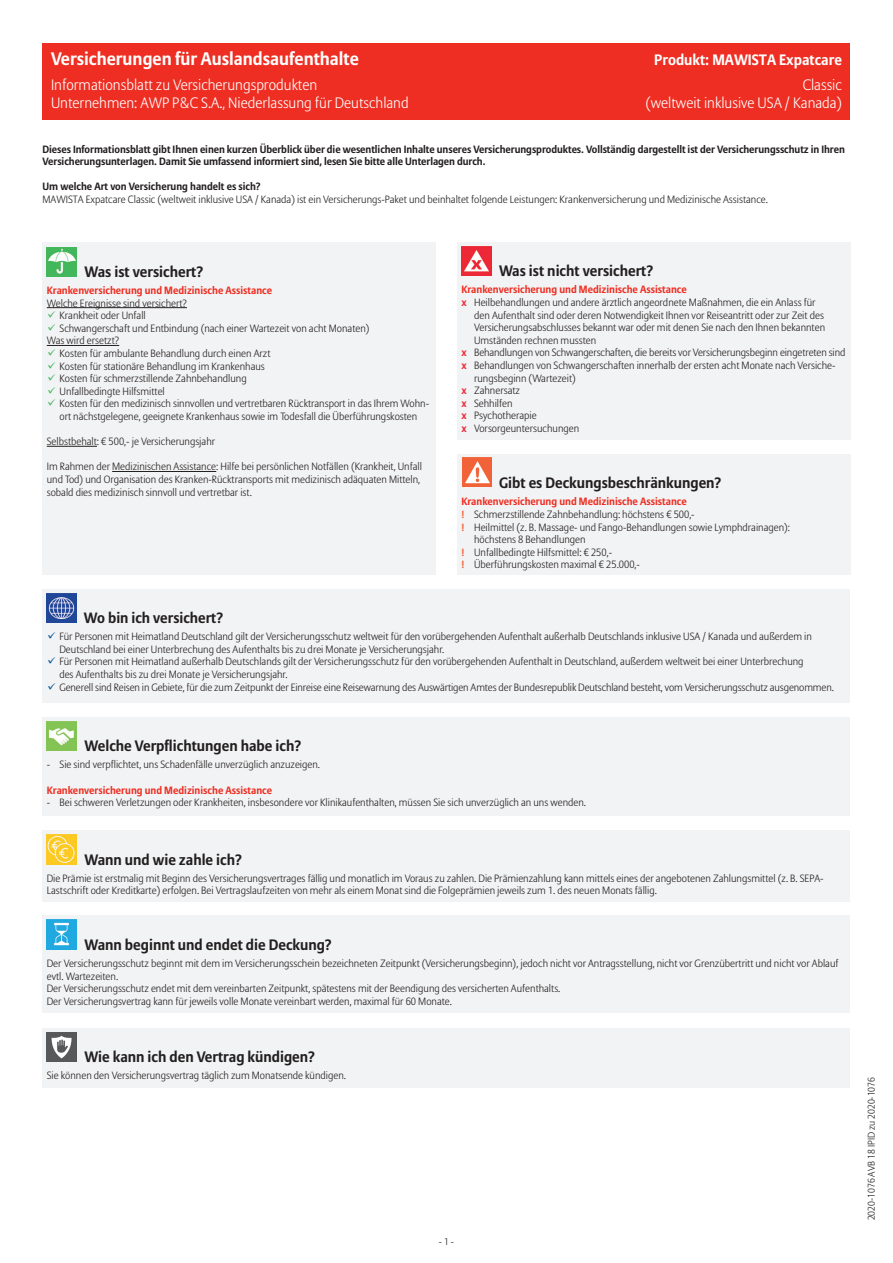
<style>
.page{position:relative;width:893px;height:1263px;background:#fff}
.page>*{position:absolute;margin:0;border:0;box-sizing:border-box;transform-origin:0 0}
.t1{font:700 18px "Allianz Sans";color:#fff}
.t2{font:700 15px "Allianz Sans";color:#231f20}
.t3{font:300 15px "Allianz Sans";color:#fff}
.t4{font:700 15px "Allianz Sans";color:#fff}
.t5{font:700 14.85px "Allianz Sans";color:#231f20}
.t6{font:300 10.5px/12.6px "Allianz Sans";color:#231f20}
.t7{font:700 10.5px/12.6px "Allianz Sans";letter-spacing:-.005em;color:#231f20}
.t8{font:700 10.5px "Allianz Sans";color:#ee2e22}
.t9{font:300 9.75px "Allianz Sans";color:#231f20}
.s1{color:#44b85c}
.s2{font-weight:700;color:#ed2836}
.s3{font-weight:700;color:#f16239}
.s4{color:#015399}
.s5{color:#015697}
</style>
<div class="page">
<div style="left:43px;top:43px;width:807px;height:76px;background:#ee2e22"></div>
<div style="left:43px;top:242px;width:393px;height:332px;background:#f2f3f4"></div>
<hr style="left:47px;top:307px;width:140px;height:1px;background:#231f20">
<hr style="left:47px;top:345px;width:72px;height:1px;background:#231f20">
<hr style="left:47px;top:446px;width:50px;height:1px;background:#231f20">
<hr style="left:112px;top:471px;width:104px;height:1px;background:#231f20">
<div style="left:47px;top:247px;width:30px;height:30px;background:#43b75b"></div>
<img style="left:48px;top:248px;width:28px;height:26px">
<div style="left:457px;top:242px;width:393px;height:197px;background:#f2f3f4"></div>
<img style="left:461px;top:246px;width:30px;height:29px">
<div style="left:457px;top:454px;width:393px;height:120px;background:#f2f3f4"></div>
<img style="left:462px;top:458px;width:30px;height:28px">
<div style="left:43px;top:589px;width:807px;height:113px;background:#f2f3f4"></div>
<img style="left:47px;top:593px;width:30px;height:30px">
<div style="left:43px;top:717px;width:807px;height:98px;background:#f2f3f4"></div>
<img style="left:47px;top:721px;width:30px;height:30px">
<div style="left:43px;top:830px;width:807px;height:71px;background:#f2f3f4"></div>
<img style="left:47px;top:834px;width:30px;height:30px">
<div style="left:43px;top:915px;width:807px;height:98px;background:#f2f3f4"></div>
<div style="left:47px;top:919px;width:30px;height:30px;background:#31ace1"></div>
<img style="left:47px;top:920px;width:30px;height:29px">
<div style="left:43px;top:1028px;width:807px;height:59px;background:#f2f3f4"></div>
<img style="left:47px;top:1032px;width:30px;height:30px">
<h1 class="t1" style="left:51px;top:48px;width:309px">Versicherungen für Auslandsaufenthalte</h1>
<h2 class="t4" style="left:654px;top:51px;width:189px">Produkt: MAWISTA Expatcare</h2>
<h2 class="t3" style="left:51px;top:77px;width:268px">Informationsblatt zu Versicherungsprodukten</h2>
<h2 class="t3" style="left:803px;top:77px;width:41px">Classic</h2>
<h2 class="t3" style="left:51px;top:95px;width:359px">Unternehmen: AWP P&amp;C S.A., Niederlassung für Deutschland</h2>
<h2 class="t3" style="left:645px;top:95px;width:198px">(weltweit inklusive USA / Kanada)</h2>
<p class="t7" style="left:43px;top:143px;width:804px">Dieses Informationsblatt gibt Ihnen einen kurzen Überblick über die wesentlichen Inhalte unseres Versicherungsproduktes. Vollständig dargestellt ist der Versicherungsschutz in Ihren<br>Versicherungsunterlagen. Damit Sie umfassend informiert sind, lesen Sie bitte alle Unterlagen durch.</p>
<p class="t7" style="left:43px;top:181px;width:220px">Um welche Art von Versicherung handelt es sich?</p>
<p class="t6" style="left:43px;top:193px;width:727px">MAWISTA Expatcare Classic (weltweit inklusive USA / Kanada) ist ein Versicherungs-Paket und beinhaltet folgende Leistungen: Krankenversicherung und Medizinische Assistance.</p>
<h2 class="t2" style="left:84px;top:263px;width:121px">Was ist versichert?</h2>
<p class="t8" style="left:47px;top:284px;width:227px">Krankenversicherung und Medizinische Assistance</p>
<p class="t6" style="left:47px;top:297px;width:142px">Welche Ereignisse sind versichert?</p>
<p class="t6" style="left:47px;top:310px;width:101px"><span class="s1">✓</span> Krankheit oder Unfall</p>
<p class="t6" style="left:47px;top:322px;width:324px"><span class="s1">✓</span> Schwangerschaft und Entbindung (nach einer Wartezeit von acht Monaten)<br>Was wird ersetzt?</p>
<p class="t6" style="left:47px;top:347px;width:225px"><span class="s1">✓</span> Kosten für ambulante Behandlung durch einen Arzt</p>
<p class="t6" style="left:47px;top:360px;width:220px"><span class="s1">✓</span> Kosten für stationäre Behandlung im Krankenhaus</p>
<p class="t6" style="left:47px;top:373px;width:201px"><span class="s1">✓</span> Kosten für schmerzstillende Zahnbehandlung</p>
<p class="t6" style="left:47px;top:385px;width:120px"><span class="s1">✓</span> Unfallbedingte Hilfsmittel</p>
<p class="t6" style="left:47px;top:398px;width:384px;text-align:center"><span class="s1">✓</span> Kosten für den medizinisch sinnvollen und vertretbaren Rücktransport in das Ihrem Wohn&shy;ort nächstgelegene, geeignete Krankenhaus sowie im Todesfall die Überführungskosten</p>
<p class="t6" style="left:47px;top:436px;width:170px">Selbstbehalt: € 500,- je Versicherungsjahr</p>
<p class="t6" style="left:47px;top:461px;width:377px">Im Rahmen der Medizinischen Assistance: Hilfe bei persönlichen Notfällen (Krankheit, Unfall und Tod) und Organisation des Kranken-Rücktransports mit medizinisch adäquaten Mitteln, sobald dies medizinisch sinnvoll und vertretbar ist.</p>
<h2 class="t2" style="left:499px;top:262px;width:156px">Was ist nicht versichert?</h2>
<p class="t8" style="left:461px;top:284px;width:227px">Krankenversicherung und Medizinische Assistance</p>
<p class="t6" style="left:461px;top:296px;width:356px"><span class="s2">x</span> Heilbehandlungen und andere ärztlich angeordnete Maßnahmen, die ein Anlass für</p>
<p class="t6" style="left:474px;top:309px;width:351px">den Aufenthalt sind oder deren Notwendigkeit Ihnen vor Reiseantritt oder zur Zeit des</p>
<p class="t6" style="left:474px;top:322px;width:352px">Versicherungsabschlusses bekannt war oder mit denen Sie nach den Ihnen bekannten</p>
<p class="t6" style="left:474px;top:334px;width:124px">Umständen rechnen mussten</p>
<p class="t6" style="left:461px;top:347px;width:386px"><span class="s2">x</span> Behandlungen von Schwangerschaften, die bereits vor Versicherungsbeginn eingetreten sind</p>
<p class="t6" style="left:461px;top:359px;width:376px"><span class="s2">x</span> Behandlungen von Schwangerschaften innerhalb der ersten acht Monate nach Versiche-</p>
<p class="t6" style="left:474px;top:372px;width:103px">rungsbeginn (Wartezeit)</p>
<p class="t6" style="left:461px;top:385px;width:60px"><span class="s2">x</span> Zahnersatz</p>
<p class="t6" style="left:461px;top:397px;width:53px"><span class="s2">x</span> Sehhilfen</p>
<p class="t6" style="left:461px;top:410px;width:77px"><span class="s2">x</span> Psychotherapie</p>
<p class="t6" style="left:461px;top:422px;width:119px"><span class="s2">x</span> Vorsorgeuntersuchungen</p>
<h2 class="t2" style="left:499px;top:474px;width:224px">Gibt es Deckungsbeschränkungen?</h2>
<p class="t8" style="left:461px;top:496px;width:227px">Krankenversicherung und Medizinische Assistance</p>
<p class="t6" style="left:461px;top:508px;width:235px"><span class="s3">!</span> Schmerzstillende Zahnbehandlung: höchstens € 500,-</p>
<p class="t6" style="left:461px;top:521px;width:330px"><span class="s3">!</span> Heilmittel (z. B. Massage- und Fango-Behandlungen sowie Lymphdrainagen):</p>
<p class="t6" style="left:474px;top:533px;width:113px">höchstens 8 Behandlungen</p>
<p class="t6" style="left:461px;top:546px;width:152px"><span class="s3">!</span> Unfallbedingte Hilfsmittel: € 250,-</p>
<p class="t6" style="left:461px;top:559px;width:180px"><span class="s3">!</span> Überführungskosten maximal € 25.000,-</p>
<h3 class="t5" style="left:84px;top:609px;width:141px">Wo bin ich versichert?</h3>
<p class="t6" style="left:59px;top:631px;width:754px;text-indent:-13px"><span class="s4">✓</span> Für Personen mit Heimatland Deutschland gilt der Versicherungsschutz weltweit für den vorübergehenden Aufenthalt außerhalb Deutschlands inklusive USA / Kanada und außerdem in<br>Deutschland bei einer Unterbrechung des Aufenthalts bis zu drei Monate je Versicherungsjahr.</p>
<p class="t6" style="left:59px;top:656px;width:746px;text-indent:-13px"><span class="s4">✓</span> Für Personen mit Heimatland außerhalb Deutschlands gilt der Versicherungsschutz für den vorübergehenden Aufenthalt in Deutschland, außerdem weltweit bei einer Unterbrechung des Aufenthalts bis zu drei Monate je Versicherungsjahr.</p>
<p class="t6" style="left:47px;top:681px;width:789px"><span class="s5">✓</span> Generell sind Reisen in Gebiete, für die zum Zeitpunkt der Einreise eine Reisewarnung des Auswärtigen Amtes der Bundesrepublik Deutschland besteht, vom Versicherungsschutz ausgenommen.</p>
<h2 class="t2" style="left:84px;top:738px;width:219px">Welche Verpflichtungen habe ich?</h2>
<p class="t6" style="left:47px;top:759px;width:275px">- Sie sind verpflichtet, uns Schadenfälle unverzüglich anzuzeigen.</p>
<p class="t8" style="left:47px;top:784px;width:227px">Krankenversicherung und Medizinische Assistance</p>
<p class="t6" style="left:47px;top:797px;width:541px">- Bei schweren Verletzungen oder Krankheiten, insbesondere vor Klinikaufenthalten, müssen Sie sich unverzüglich an uns wenden.</p>
<h2 class="t2" style="left:84px;top:851px;width:159px">Wann und wie zahle ich?</h2>
<p class="t6" style="left:47px;top:872px;width:778px">Die Prämie ist erstmalig mit Beginn des Versicherungsvertrages fällig und monatlich im Voraus zu zahlen. Die Prämienzahlung kann mittels eines der angebotenen Zahlungsmittel (z. B. SEPA-<br>Lastschrift oder Kreditkarte) erfolgen. Bei Vertragslaufzeiten von mehr als einem Monat sind die Folgeprämien jeweils zum 1. des neuen Monats fällig.</p>
<h2 class="t2" style="left:84px;top:936px;width:249px">Wann beginnt und endet die Deckung?</h2>
<p class="t6" style="left:47px;top:957px;width:793px">Der Versicherungsschutz beginnt mit dem im Versicherungsschein bezeichneten Zeitpunkt (Versicherungsbeginn), jedoch nicht vor Antragsstellung, nicht vor Grenzübertritt und nicht vor Ablauf evtl. Wartezeiten.<br>Der Versicherungsschutz endet mit dem vereinbarten Zeitpunkt, spätestens mit der Beendigung des versicherten Aufenthalts.<br>Der Versicherungsvertrag kann für jeweils volle Monate vereinbart werden, maximal für 60 Monate.</p>
<h2 class="t2" style="left:84px;top:1048px;width:232px">Wie kann ich den Vertrag kündigen?</h2>
<p class="t6" style="left:47px;top:1070px;width:301px">Sie können den Versicherungsvertrag täglich zum Monatsende kündigen.</p>
<p class="t9" style="left:439px;top:1237px;width:17px">- 1 -</p>
<p class="t9" style="left:867px;top:1220px;width:145px;rotate:-90deg">2020-1076 AVB 18 IPID zu 2020-1076</p>
</div>
